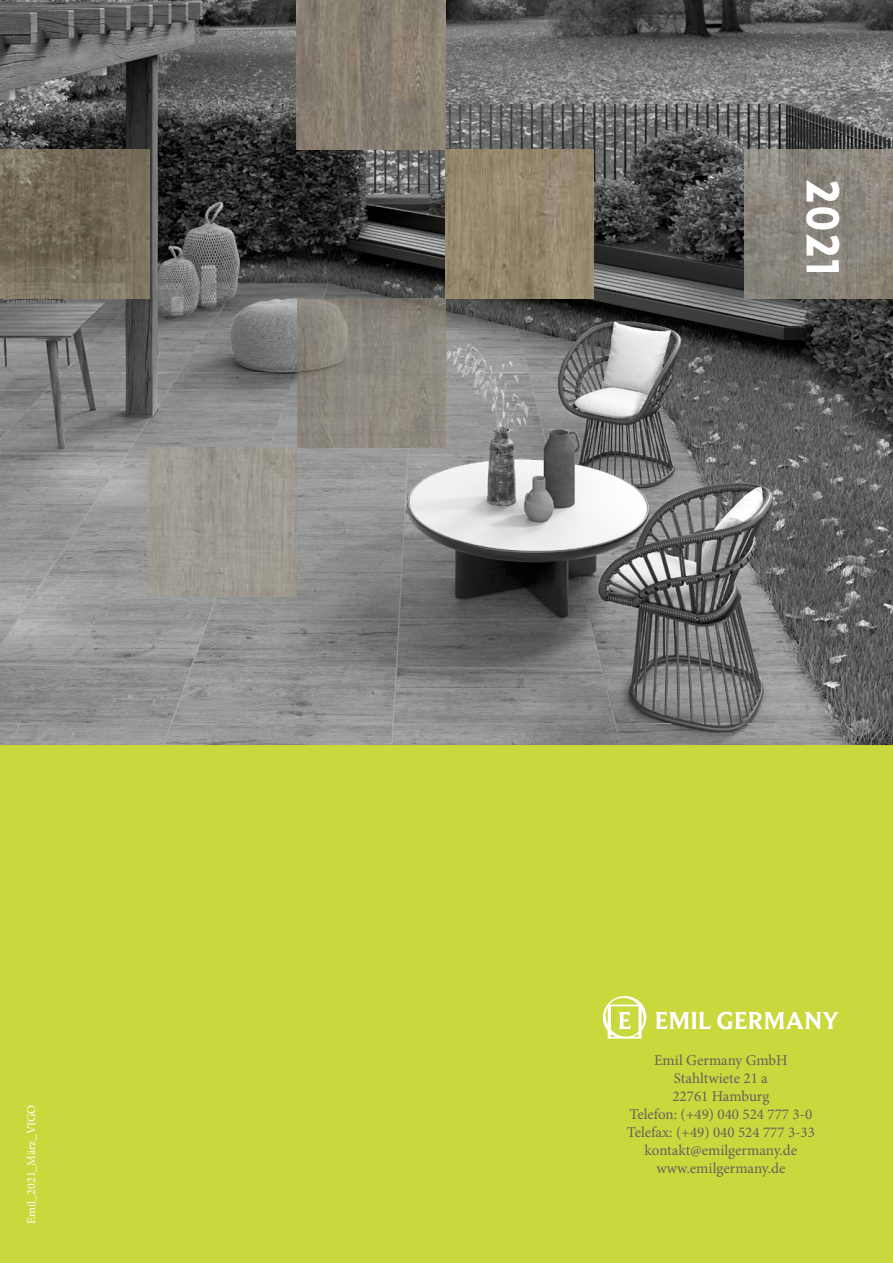
<style>
.page{position:relative;width:893px;height:1263px;background:#fff}
.page>*{position:absolute;margin:0;border:0;box-sizing:border-box;transform-origin:0 0}
.t1{font:900 45px "Lovelo";color:#fff}
.t2{font:15px/18px "Minion Pro";color:#62635b;text-align:center}
.t3{font:12px "Minion Pro";color:#fff}
</style>
<div class="page">
<img style="left:0;top:0;width:893px;height:746px">
<div style="left:0;top:746px;width:893px;height:517px;background:#c8d737"></div>
<svg style="left:655px;top:1012px;width:56px;height:17px"></svg>
<svg style="left:717px;top:1012px;width:122px;height:17px"></svg>
<svg style="left:602px;top:996px;width:45px;height:43px"></svg>
<img style="left:446px;top:149px;width:148px;height:149px">
<img style="left:0;top:149px;width:149px;height:149px">
<img style="left:148px;top:447px;width:149px;height:149px">
<img style="left:297px;top:0;width:149px;height:149px">
<img style="left:297px;top:298px;width:149px;height:149px">
<img style="left:744px;top:149px;width:149px;height:149px">
<p class="t3" style="left:23px;top:1223px;width:121px;rotate:-90deg">Emil_2021_März_VIGO</p>
<h1 class="t1" style="left:851px;top:180px;width:97px;rotate:90deg">2021</h1>
<p class="t2" style="left:627px;top:1051px;width:190px">Emil Germany GmbH<br>Stahltwiete 21 a<br>22761 Hamburg<br>Telefon: (+49) 040 524 777 3-0<br>Telefax: (+49) 040 524 777 3-33 kontakt@emilgermany.de www.emilgermany.de</p>
</div>
